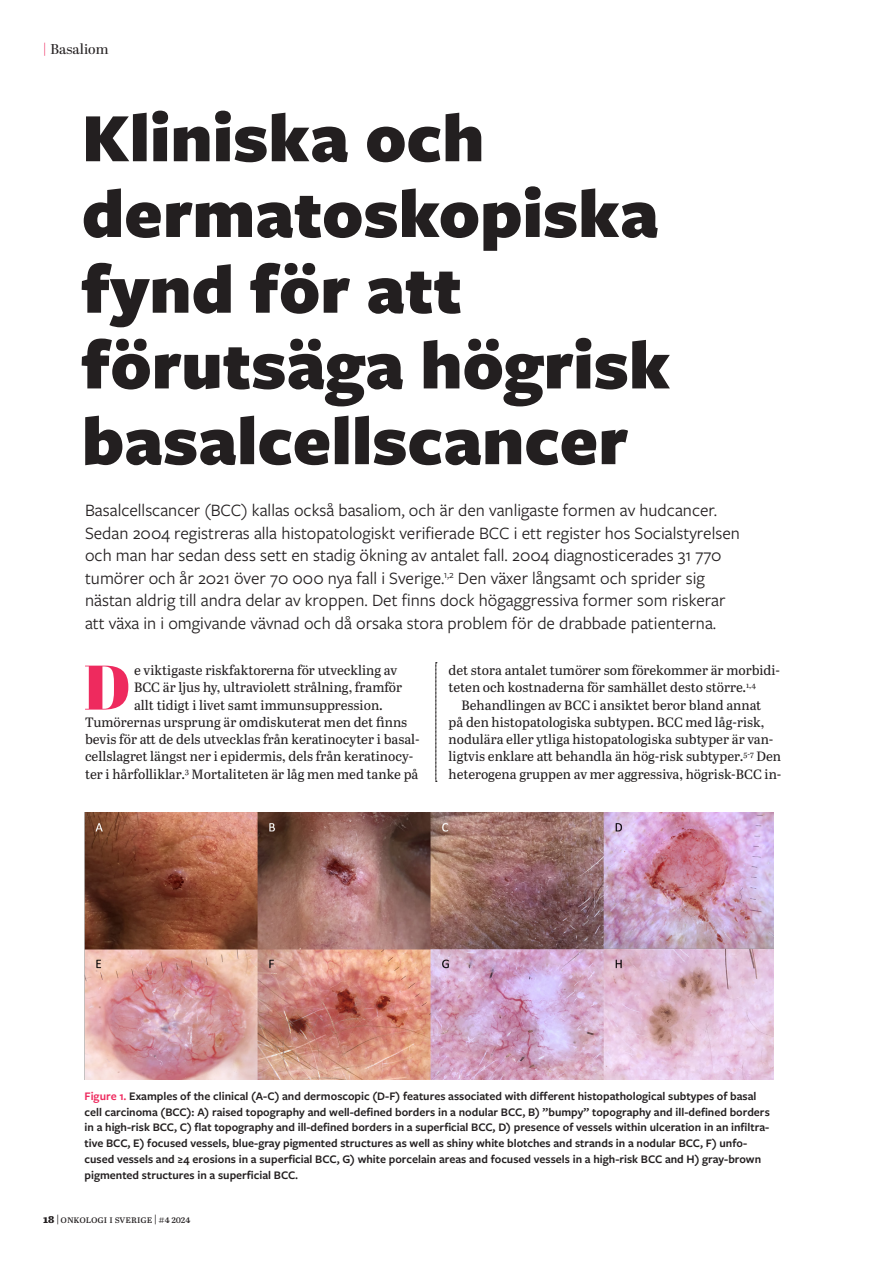
<style>
.page{position:relative;width:893px;height:1263px;background:#fff}
.page>*{position:absolute;margin:0;border:0;box-sizing:border-box;transform-origin:0 0}
.t1{font:900 71.7px/75.8px "Freight Sans Pro";color:#231f20}
.t2{font:900 62.85px "Abril Display";color:#ee2a5e}
.t3{font:18px/22.5px "Freight Sans Pro";color:#231f20}
.t4{font:14.25px "Abril Display";color:#231f20}
.t5{font:13.5px/17.2px "Abril Text";color:#231f20}
.t6{font:600 12px/15.8px "Freight Sans Pro";color:#231f20}
.t7{font:10.5px "Abril Text";color:#231f20}
.s1{color:#ee2a5e}
.s2{font-weight:800}
</style>
<div class="page">
<svg style="left:436px;top:662px;width:1px;height:120px"></svg>
<img style="left:85px;top:813px;width:689px;height:266px">
<p class="t4" style="left:43px;top:39px;width:68px"><span class="s1">|</span> Basaliom</p>
<h1 class="t1" style="left:82px;top:97px;width:589px">Kliniska och dermatoskopiska fynd för att förutsäga högrisk basalcellscancer</h1>
<p class="t3" style="left:85px;top:498px;width:656px">Basalcellscancer (BCC) kallas också basaliom, och är den vanligaste formen av hudcancer.<br>Sedan 2004 registreras alla histopatologiskt verifierade BCC i ett register hos Socialstyrelsen och man har sedan dess sett en stadig ökning av antalet fall. 2004 diagnosticerades 31 770 tumörer och år 2021 över 70 000 nya fall i Sverige.<sup>1,2</sup> Den växer långsamt och sprider sig nästan aldrig till andra delar av kroppen. Det finns dock högaggressiva former som riskerar att växa in i omgivande vävnad och då orsaka stora problem för de drabbade patienterna.</p>
<h2 class="t2" style="left:85px;top:643px;width:47px">D</h2>
<p class="t5" style="left:134px;top:661px;width:265px">e viktigaste riskfaktorerna för utveckling av</p>
<p class="t5" style="left:449px;top:661px;width:333px">det stora antalet tumörer som förekommer är morbidi&shy;teten och kostnaderna för samhället desto större.<sup>1,4</sup></p>
<p class="t5" style="left:449px;top:696px;width:334px;text-indent:13px">Behandlingen av BCC i ansiktet beror bland annat<br>på den histopatologiska subtypen. BCC med låg-risk, nodulära eller ytliga histopatologiska subtyper är van&shy;ligtvis enklare att behandla än hög-risk subtyper.<sup>5-7</sup> Den heterogena gruppen av mer aggressiva, högrisk-BCC in-</p>
<p class="t5" style="left:134px;top:678px;width:270px">BCC är ljus hy, ultraviolett strålning, framför</p>
<p class="t5" style="left:134px;top:696px;width:250px">allt tidigt i livet samt immunsuppression.</p>
<p class="t5" style="left:85px;top:713px;width:324px">Tumörernas ursprung är omdiskuterat men det finns</p>
<p class="t5" style="left:85px;top:730px;width:336px">bevis för att de dels utvecklas från keratinocyter i basal-</p>
<p class="t5" style="left:85px;top:747px;width:330px">cellslagret längst ner i epidermis, dels från keratinocy-</p>
<p class="t5" style="left:85px;top:765px;width:335px">ter i hårfolliklar.<sup>3</sup> Mortaliteten är låg men med tanke på</p>
<p class="t6" style="left:85px;top:1087px;width:687px"><span class="s1">Figure 1.</span> Examples of the clinical (A-C) and dermoscopic (D-F) features associated with different histopathological subtypes of basal cell carcinoma (BCC): A) raised topography and well-defined borders in a nodular BCC, B) ”bumpy” topography and ill-defined borders in a high-risk BCC, C) flat topography and ill-defined borders in a superficial BCC, D) presence of vessels within ulceration in an infiltra&shy;tive BCC, E) focused vessels, blue-gray pigmented structures as well as shiny white blotches and strands in a nodular BCC, F) unfo&shy;cused vessels and ≥4 erosions in a superficial BCC, G) white porcelain areas and focused vessels in a high-risk BCC and H) gray-brown pigmented structures in a superficial BCC.</p>
<p class="t7" style="left:43px;top:1212px;width:149px"><span class="s2">18</span> |onkologi i sverige | #4 2024</p>
</div>
